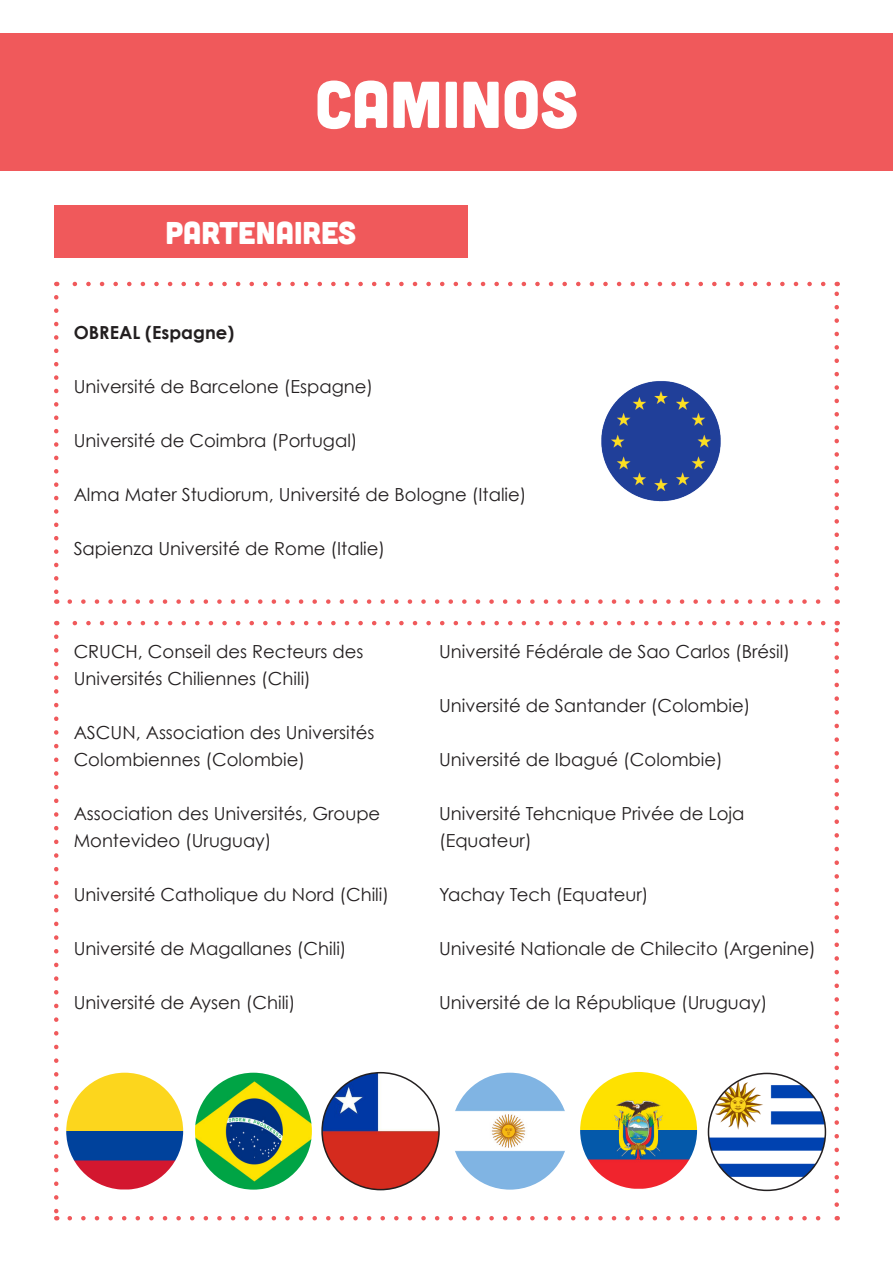
<style>
.page{position:relative;width:893px;height:1263px;background:#fff}
.page>*{position:absolute;margin:0;border:0;box-sizing:border-box;transform-origin:0 0}
.t1{font:66px "Cubano";color:#fff}
.t2{font:31.5px "Cubano";color:#fff}
.t3{font:18px/27px "Century Gothic";color:#231f20}
.t4{font:700 18px "Century Gothic";color:#231f20}
</style>
<div class="page">
<div style="left:0;top:33px;width:893px;height:137px;background:#f0595b"></div>
<div style="left:54px;top:205px;width:414px;height:52px;background:#f0595b"></div>
<svg style="left:70px;top:599px;width:751px;height:5px"></svg>
<svg style="left:72px;top:282px;width:751px;height:4px"></svg>
<svg style="left:54px;top:297px;width:4px;height:307px"></svg>
<svg style="left:834px;top:282px;width:5px;height:306px"></svg>
<svg style="left:70px;top:1216px;width:751px;height:4px"></svg>
<svg style="left:72px;top:621px;width:751px;height:4px"></svg>
<svg style="left:54px;top:637px;width:4px;height:583px"></svg>
<svg style="left:834px;top:621px;width:5px;height:584px"></svg>
<img style="left:601px;top:381px;width:120px;height:121px">
<img style="left:66px;top:1073px;width:117px;height:116px;border-radius:57px">
<img style="left:195px;top:1073px;width:117px;height:116px;border-radius:58px">
<img style="left:322px;top:1073px;width:117px;height:116px">
<div style="left:321px;top:1072px;width:119px;height:118px;border:2px solid #231f20;border-radius:50%"></div>
<img style="left:451px;top:1073px;width:117px;height:116px;border-radius:58px">
<img style="left:580px;top:1072px;width:117px;height:117px;border-radius:57px">
<img style="left:708px;top:1073px;width:117px;height:116px">
<div style="left:708px;top:1073px;width:118px;height:118px;border:2px solid #231f20;border-radius:50%"></div>
<p class="t1" style="left:315px;top:62px;width:265px">CAMINOS</p>
<p class="t2" style="left:166px;top:212px;width:192px">PARTENAIRES</p>
<p class="t4" style="left:74px;top:321px;width:162px">OBREAL (Espagne)</p>
<p class="t3" style="left:74px;top:373px;width:301px">Université de Barcelone (Espagne)</p>
<p class="t3" style="left:74px;top:427px;width:285px">Université de Coimbra (Portugal)</p>
<p class="t3" style="left:74px;top:481px;width:454px">Alma Mater Studiorum, Université de Bologne (Italie)</p>
<p class="t3" style="left:74px;top:535px;width:313px">Sapienza Université de Rome (Italie)</p>
<p class="t3" style="left:74px;top:637px;width:291px">CRUCH, Conseil des Recteurs des</p>
<p class="t3" style="left:74px;top:664px;width:239px">Universités Chiliennes (Chili)</p>
<p class="t3" style="left:74px;top:718px;width:302px">ASCUN, Association des Universités</p>
<p class="t3" style="left:74px;top:745px;width:233px">Colombiennes (Colombie)</p>
<p class="t3" style="left:74px;top:799px;width:308px">Association des Universités, Groupe<br>Montevideo (Uruguay)</p>
<p class="t3" style="left:74px;top:880px;width:317px">Université Catholique du Nord (Chili)</p>
<p class="t3" style="left:74px;top:934px;width:274px">Université de Magallanes (Chili)</p>
<p class="t3" style="left:74px;top:988px;width:223px">Université de Aysen (Chili)</p>
<p class="t3" style="left:439px;top:637px;width:352px">Université Fédérale de Sao Carlos (Brésil)</p>
<p class="t3" style="left:439px;top:691px;width:313px">Université de Santander (Colombie)</p>
<p class="t3" style="left:439px;top:745px;width:285px">Université de Ibagué (Colombie)</p>
<p class="t3" style="left:439px;top:799px;width:307px">Université Tehcnique Privée de Loja</p>
<p class="t3" style="left:439px;top:826px;width:94px">(Equateur)</p>
<p class="t3" style="left:439px;top:880px;width:211px">Yachay Tech (Equateur)</p>
<p class="t3" style="left:439px;top:934px;width:378px">Univesité Nationale de Chilecito (Argenine)</p>
<p class="t3" style="left:439px;top:988px;width:330px">Université de la République (Uruguay)</p>
</div>
